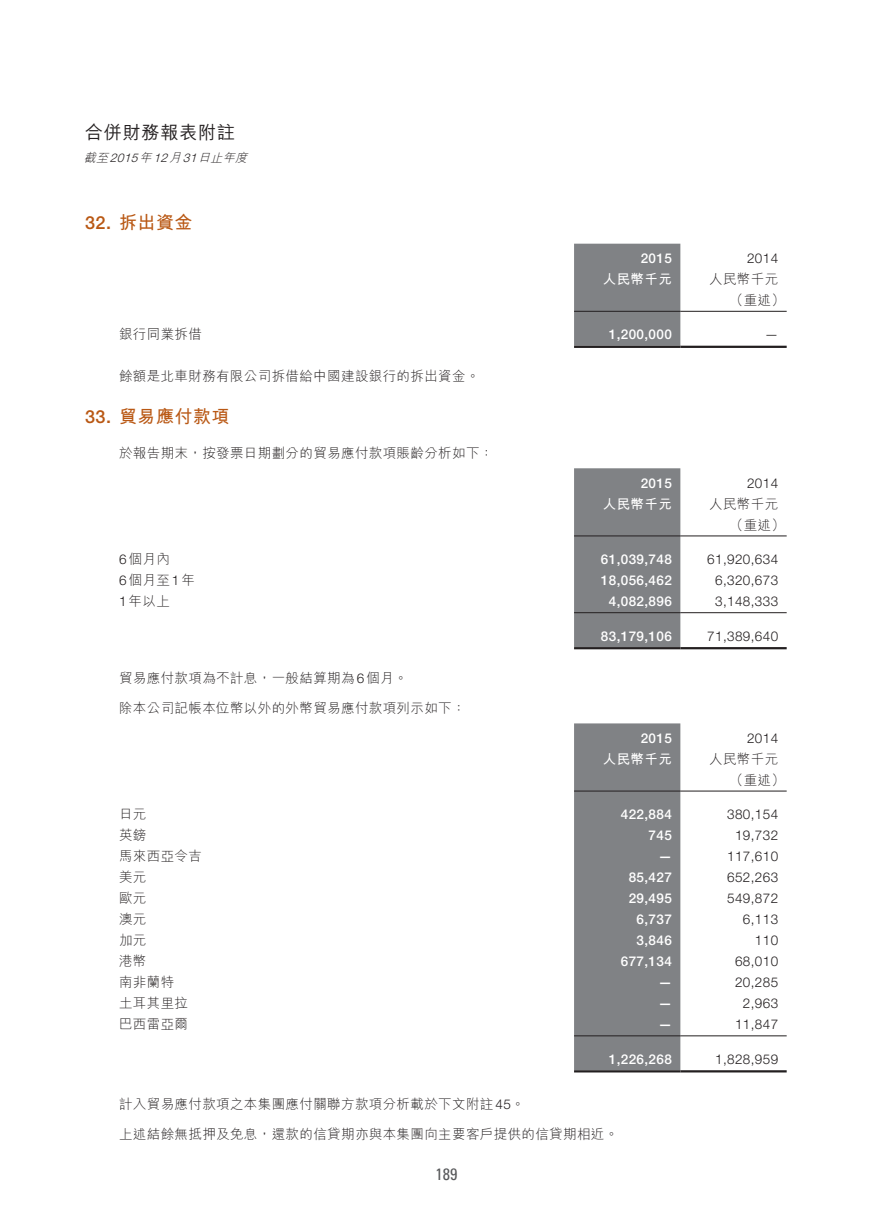
<style>
.page{position:relative;width:893px;height:1212px;background:#fff}
.page>*{position:absolute;margin:0;border:0;box-sizing:border-box;transform-origin:0 0}
._3__標題{font:700 18px "M Hei HK";letter-spacing:.03em;color:#b95814}
.t1{font:500 18px "M Hei HK";letter-spacing:.05em;color:#231f20}
.t2{font:condensed 16.5px "Univers LT Std";color:#57585a}
._1__內文{font:300 13.5px "M Hei HK";letter-spacing:.03em;color:#231f20}
._1__內文-2{font:300 13.5px "Helvetica Neue LT Std";letter-spacing:.03em;color:#231f20}
._1__內文-3{font:500 13.5px "Helvetica Neue LT Std";letter-spacing:.03em;color:#fff}
._1__內文-4{font:700 13.5px "M Hei HK";letter-spacing:.03em;color:#fff}
.t3{font:italic 300 12px "M Hei HK";color:#231f20}
.s1{font-family:"Helvetica Neue LT Std"}
.s2{font-family:"Helvetica Neue LT Std";font-weight:500}
</style>
<div class="page">
<div style="left:574px;top:244px;width:106px;height:102px;background:#808285"></div>
<hr style="left:574px;top:311px;width:106px;height:1px;background:#231f20">
<hr style="left:680px;top:311px;width:107px;height:1px;background:#231f20">
<hr style="left:574px;top:346px;width:106px;height:2px;background:#231f20">
<hr style="left:680px;top:346px;width:107px;height:2px;background:#231f20">
<div style="left:574px;top:468px;width:106px;height:179px;background:#808285"></div>
<hr style="left:574px;top:535px;width:106px;height:1px;background:#231f20">
<hr style="left:680px;top:535px;width:107px;height:1px;background:#231f20">
<hr style="left:574px;top:612px;width:106px;height:1px;background:#231f20">
<hr style="left:680px;top:612px;width:107px;height:1px;background:#231f20">
<hr style="left:574px;top:647px;width:106px;height:2px;background:#231f20">
<hr style="left:680px;top:647px;width:107px;height:2px;background:#231f20">
<div style="left:574px;top:723px;width:106px;height:347px;background:#808285"></div>
<hr style="left:574px;top:791px;width:106px;height:1px;background:#231f20">
<hr style="left:680px;top:791px;width:107px;height:1px;background:#231f20">
<hr style="left:574px;top:1035px;width:106px;height:1px;background:#231f20">
<hr style="left:680px;top:1035px;width:107px;height:1px;background:#231f20">
<hr style="left:574px;top:1070px;width:106px;height:2px;background:#231f20">
<hr style="left:680px;top:1070px;width:107px;height:2px;background:#231f20">
<h1 class="t1" style="left:85px;top:120px;width:152px">合併財務報表附註</h1>
<p class="t3" style="left:84px;top:151px;width:168px">截至<span class="s1">2015</span>年<span class="s1">12</span>月<span class="s1">31</span>日止年度</p>
<p class="_3__標題" style="left:85px;top:209px;width:109px"><span class="s2">32.</span> 拆出資金</p>
<p class="_1__內文-3" style="left:641px;top:250px;width:33px">2015</p>
<p class="_1__內文-2" style="left:747px;top:250px;width:33px">2014</p>
<p class="_1__內文-4" style="left:603px;top:269px;width:71px">人民幣千元</p>
<p class="_1__內文" style="left:709px;top:272px;width:71px">人民幣千元</p>
<p class="_1__內文" style="left:730px;top:293px;width:57px">（重述）</p>
<p class="_1__內文" style="left:119px;top:328px;width:84px">銀行同業拆借</p>
<p class="_1__內文-3" style="left:609px;top:327px;width:65px">1,200,000</p>
<p class="_1__內文-2" style="left:765px;top:326px;width:15px">—</p>
<p class="_1__內文" style="left:119px;top:369px;width:362px">餘額是北車財務有限公司拆借給中國建設銀行的拆出資金。</p>
<p class="_3__標題" style="left:85px;top:404px;width:146px"><span class="s2">33.</span> 貿易應付款項</p>
<p class="_1__內文" style="left:119px;top:446px;width:376px">於報告期末，按發票日期劃分的貿易應付款項賬齡分析如下：</p>
<p class="_1__內文-3" style="left:641px;top:475px;width:33px">2015</p>
<p class="_1__內文-2" style="left:747px;top:474px;width:33px">2014</p>
<p class="_1__內文-4" style="left:603px;top:494px;width:71px">人民幣千元</p>
<p class="_1__內文" style="left:709px;top:497px;width:71px">人民幣千元</p>
<p class="_1__內文" style="left:730px;top:518px;width:57px">（重述）</p>
<p class="_1__內文" style="left:119px;top:552px;width:52px"><span class="s1">6</span>個月內</p>
<p class="_1__內文-3" style="left:601px;top:551px;width:72px">61,039,748</p>
<p class="_1__內文-2" style="left:707px;top:551px;width:72px">61,920,634</p>
<p class="_1__內文" style="left:119px;top:573px;width:77px"><span class="s1">6</span>個月至<span class="s1">1</span>年</p>
<p class="_1__內文-3" style="left:601px;top:572px;width:72px">18,056,462</p>
<p class="_1__內文-2" style="left:715px;top:572px;width:65px">6,320,673</p>
<p class="_1__內文" style="left:119px;top:594px;width:52px"><span class="s1">1</span>年以上</p>
<p class="_1__內文-3" style="left:609px;top:593px;width:65px">4,082,896</p>
<p class="_1__內文-2" style="left:715px;top:593px;width:65px">3,148,333</p>
<p class="_1__內文-3" style="left:601px;top:628px;width:72px">83,179,106</p>
<p class="_1__內文-2" style="left:707px;top:628px;width:72px">71,389,640</p>
<p class="_1__內文" style="left:119px;top:671px;width:290px">貿易應付款項為不計息，一般結算期為<span class="s1">6</span>個月。</p>
<p class="_1__內文" style="left:119px;top:701px;width:348px">除本公司記帳本位幣以外的外幣貿易應付款項列示如下：</p>
<p class="_1__內文-3" style="left:641px;top:730px;width:33px">2015</p>
<p class="_1__內文-2" style="left:747px;top:730px;width:33px">2014</p>
<p class="_1__內文-4" style="left:603px;top:749px;width:71px">人民幣千元</p>
<p class="_1__內文" style="left:709px;top:752px;width:71px">人民幣千元</p>
<p class="_1__內文" style="left:730px;top:773px;width:57px">（重述）</p>
<p class="_1__內文" style="left:119px;top:807px;width:29px">日元</p>
<p class="_1__內文-3" style="left:621px;top:806px;width:53px">422,884</p>
<p class="_1__內文-2" style="left:727px;top:806px;width:53px">380,154</p>
<p class="_1__內文" style="left:119px;top:828px;width:29px">英鎊</p>
<p class="_1__內文-3" style="left:649px;top:827px;width:25px">745</p>
<p class="_1__內文-2" style="left:735px;top:827px;width:45px">19,732</p>
<p class="_1__內文" style="left:119px;top:849px;width:84px">馬來西亞令吉</p>
<p class="_1__內文-3" style="left:658px;top:848px;width:15px">—</p>
<p class="_1__內文-2" style="left:727px;top:848px;width:53px">117,610</p>
<p class="_1__內文" style="left:119px;top:870px;width:29px">美元</p>
<p class="_1__內文-3" style="left:629px;top:869px;width:45px">85,427</p>
<p class="_1__內文-2" style="left:727px;top:869px;width:53px">652,263</p>
<p class="_1__內文" style="left:119px;top:891px;width:29px">歐元</p>
<p class="_1__內文-3" style="left:629px;top:890px;width:45px">29,495</p>
<p class="_1__內文-2" style="left:727px;top:890px;width:53px">549,872</p>
<p class="_1__內文" style="left:119px;top:912px;width:29px">澳元</p>
<p class="_1__內文-3" style="left:637px;top:911px;width:37px">6,737</p>
<p class="_1__內文-2" style="left:743px;top:911px;width:37px">6,113</p>
<p class="_1__內文" style="left:119px;top:933px;width:29px">加元</p>
<p class="_1__內文-3" style="left:637px;top:932px;width:37px">3,846</p>
<p class="_1__內文-2" style="left:755px;top:932px;width:25px">110</p>
<p class="_1__內文" style="left:119px;top:954px;width:29px">港幣</p>
<p class="_1__內文-3" style="left:621px;top:953px;width:53px">677,134</p>
<p class="_1__內文-2" style="left:735px;top:953px;width:45px">68,010</p>
<p class="_1__內文" style="left:119px;top:975px;width:57px">南非蘭特</p>
<p class="_1__內文-3" style="left:658px;top:974px;width:15px">—</p>
<p class="_1__內文-2" style="left:735px;top:974px;width:45px">20,285</p>
<p class="_1__內文" style="left:119px;top:996px;width:71px">土耳其里拉</p>
<p class="_1__內文-3" style="left:658px;top:995px;width:15px">—</p>
<p class="_1__內文-2" style="left:743px;top:995px;width:37px">2,963</p>
<p class="_1__內文" style="left:119px;top:1017px;width:71px">巴西雷亞爾</p>
<p class="_1__內文-3" style="left:658px;top:1016px;width:15px">—</p>
<p class="_1__內文-2" style="left:735px;top:1016px;width:45px">11,847</p>
<p class="_1__內文-3" style="left:609px;top:1051px;width:65px">1,226,268</p>
<p class="_1__內文-2" style="left:715px;top:1051px;width:65px">1,828,959</p>
<p class="_1__內文" style="left:119px;top:1097px;width:407px">計入貿易應付款項之本集團應付關聯方款項分析載於下文附註<span class="s1">45</span>。</p>
<p class="_1__內文" style="left:119px;top:1127px;width:501px">上述結餘無抵押及免息，還款的信貸期亦與本集團向主要客戶提供的信貸期相近。</p>
<p class="t2" style="left:435px;top:1163px;width:23px">189</p>
</div>
